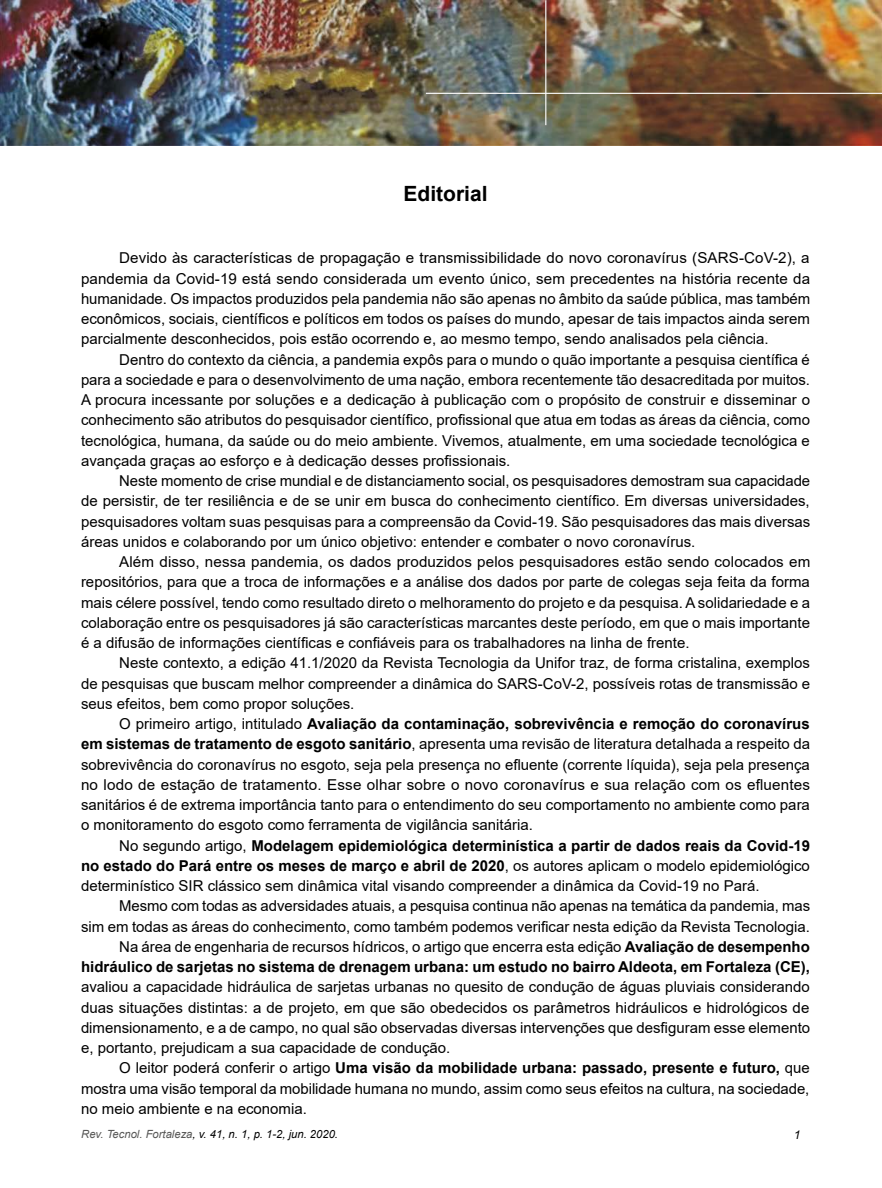
<style>
.page{position:relative;width:882px;height:1188px;background:#fff}
.page>*{position:absolute;margin:0;border:0;box-sizing:border-box;transform-origin:0 0}
.t1{font:700 21px "Arial";color:#000}
.t2{font:15px/20.2px "Arial";color:#000;text-align:justify}
.t3{font:italic 12px "Arial";color:#000}
.t4{font:italic 11.25px "Arial";color:#000}
.s1{font-weight:700}
.s2{color:#575756}
</style>
<div class="page">
<img style="left:0;top:0;width:882px;height:146px">
<hr style="left:545px;top:0;width:1px;height:125px;background:#fff">
<hr style="left:426px;top:93px;width:456px;height:1px;background:#fff">
<h1 class="t1" style="left:403px;top:179px;width:86px">Editorial</h1>
<p class="t2" style="left:81px;top:248px;width:731px;text-indent:38px">Devido às características de propagação e transmissibilidade do novo coronavírus (SARS-CoV-2), a pandemia da Covid-19 está sendo considerada um evento único, sem precedentes na história recente da humanidade. Os impactos produzidos pela pandemia não são apenas no âmbito da saúde pública, mas também econômicos, sociais, científicos e políticos em todos os países do mundo, apesar de tais impactos ainda serem parcialmente desconhecidos, pois estão ocorrendo e, ao mesmo tempo, sendo analisados pela ciência.</p>
<p class="t2" style="left:81px;top:349px;width:731px;text-indent:38px">Dentro do contexto da ciência, a pandemia expôs para o mundo o quão importante a pesquisa científica é para a sociedade e para o desenvolvimento de uma nação, embora recentemente tão desacreditada por muitos.<br>A procura incessante por soluções e a dedicação à publicação com o propósito de construir e disseminar o conhecimento são atributos do pesquisador científico, profissional que atua em todas as áreas da ciência, como tecnológica, humana, da saúde ou do meio ambiente. Vivemos, atualmente, em uma sociedade tecnológica e avançada graças ao esforço e à dedicação desses profissionais.</p>
<p class="t2" style="left:81px;top:471px;width:731px;text-indent:38px">Neste momento de crise mundial e de distanciamento social, os pesquisadores demostram sua capacidade de persistir, de ter resiliência e de se unir em busca do conhecimento científico. Em diversas universidades, pesquisadores voltam suas pesquisas para a compreensão da Covid-19. São pesquisadores das mais diversas áreas unidos e colaborando por um único objetivo: entender e combater o novo coronavírus.</p>
<p class="t2" style="left:81px;top:552px;width:731px;text-indent:38px">Além disso, nessa pandemia, os dados produzidos pelos pesquisadores estão sendo colocados em repositórios, para que a troca de informações e a análise dos dados por parte de colegas seja feita da forma mais célere possível, tendo como resultado direto o melhoramento do projeto e da pesquisa. A solidariedade e a colaboração entre os pesquisadores já são características marcantes deste período, em que o mais importante é a difusão de informações científicas e confiáveis para os trabalhadores na linha de frente.</p>
<p class="t2" style="left:81px;top:653px;width:731px;text-indent:38px">Neste contexto, a edição 41.1/2020 da Revista Tecnologia da Unifor traz, de forma cristalina, exemplos de pesquisas que buscam melhor compreender a dinâmica do SARS-CoV-2, possíveis rotas de transmissão e seus efeitos, bem como propor soluções.</p>
<p class="t2" style="left:81px;top:714px;width:731px;text-indent:38px">O primeiro artigo, intitulado <span class="s1">Avaliação da contaminação, sobrevivência e remoção do coronavírus em sistemas de tratamento de esgoto sanitário</span>, apresenta uma revisão de literatura detalhada a respeito da sobrevivência do coronavírus no esgoto, seja pela presença no efluente (corrente líquida), seja pela presença no lodo de estação de tratamento. Esse olhar sobre o novo coronavírus e sua relação com os efluentes sanitários é de extrema importância tanto para o entendimento do seu comportamento no ambiente como para o monitoramento do esgoto como ferramenta de vigilância sanitária.</p>
<p class="t2" style="left:81px;top:835px;width:731px;text-indent:38px">No segundo artigo, <span class="s1">Modelagem epidemiológica determinística a partir de dados reais da Covid-19 no estado do Pará entre os meses de março e abril de 2020</span>, os autores aplicam o modelo epidemiológico determinístico SIR clássico sem dinâmica vital visando compreender a dinâmica da Covid-19 no Pará.</p>
<p class="t2" style="left:81px;top:896px;width:731px;text-align:right">Mesmo com todas as adversidades atuais, a pesquisa continua não apenas na temática da pandemia, mas<br>sim em todas as áreas do conhecimento, como também podemos verificar nesta edição da Revista Tecnologia.<br>Na área de engenharia de recursos hídricos, o artigo que encerra esta edição <span class="s1">Avaliação de desempenho hidráulico de sarjetas no sistema de drenagem urbana: um estudo no bairro Aldeota, em Fortaleza (CE),</span></p>
<p class="t2" style="left:81px;top:977px;width:731px">avaliou a capacidade hidráulica de sarjetas urbanas no quesito de condução de águas pluviais considerando duas situações distintas: a de projeto, em que são obedecidos os parâmetros hidráulicos e hidrológicos de dimensionamento, e a de campo, no qual são observadas diversas intervenções que desfiguram esse elemento e, portanto, prejudicam a sua capacidade de condução.</p>
<p class="t2" style="left:81px;top:1058px;width:730px;text-indent:38px">O leitor poderá conferir o artigo <span class="s1">Uma visão da mobilidade urbana: passado, presente e futuro,</span> que mostra uma visão temporal da mobilidade humana no mundo, assim como seus efeitos na cultura, na sociedade, no meio ambiente e na economia.</p>
<p class="t4" style="left:81px;top:1127px;width:258px"><span class="s2">Rev. Tecnol. Fortaleza</span>, v. 41, n. 1, p. 1-2, jun. 2020.</p>
<p class="t3" style="left:794px;top:1127px;width:8px">1</p>
</div>
